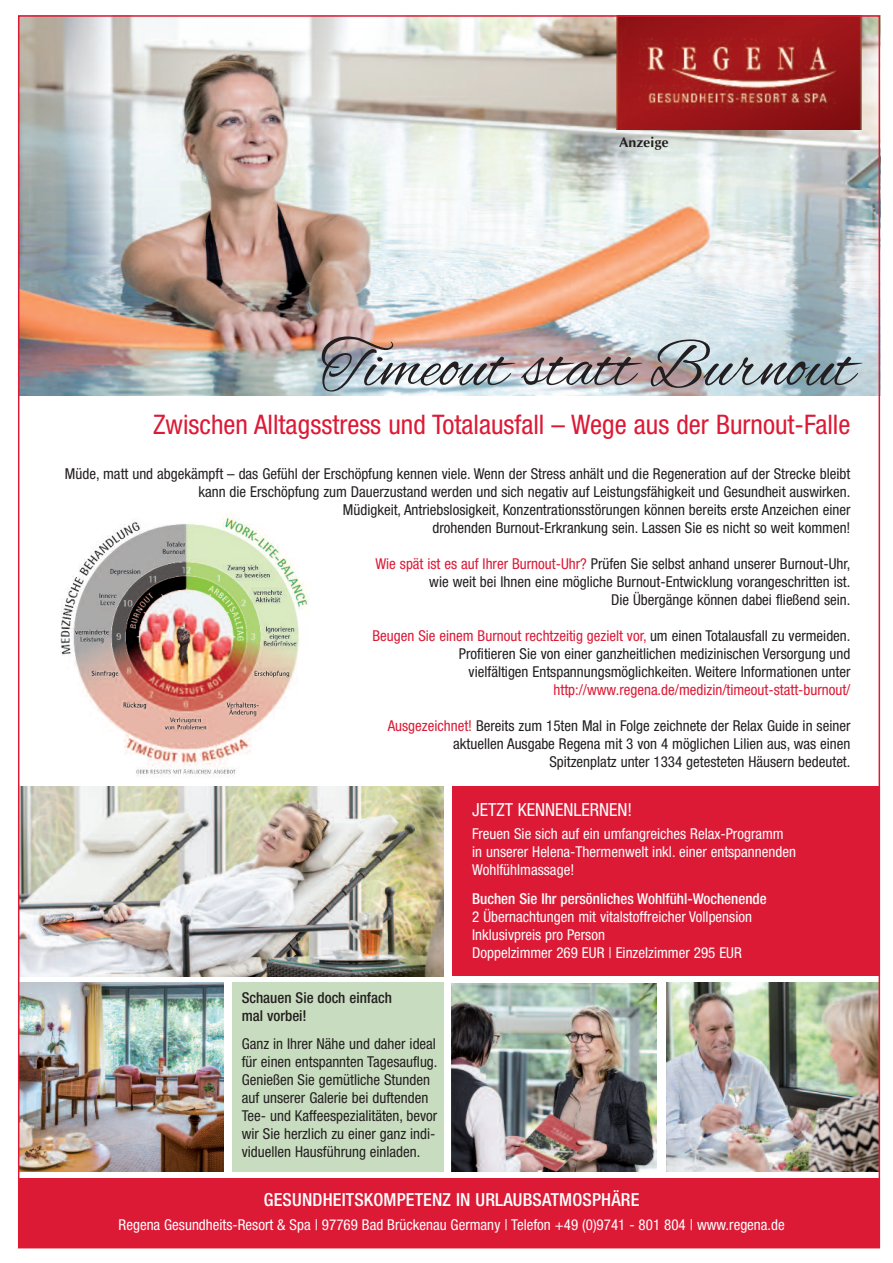
<style>
.page{position:relative;width:893px;height:1263px;background:#fff}
.page>*{position:absolute;margin:0;border:0;box-sizing:border-box;transform-origin:0 0}
.t1{font:67.5px "Alex Brush";color:#231f20}
.t2{font:condensed 27px "Helvetica Neue";color:#dc1a36}
.t3{font:500 condensed 18px "Helvetica Neue";letter-spacing:.01em;color:#fff}
.t4{font:condensed 18px "Helvetica Neue";color:#fff}
.t5{font:condensed 15px/18px "Helvetica Neue";color:#231f20;text-align:right}
.t6{font:condensed 15px/18px "Helvetica Neue";color:#fff}
.t7{font:condensed 15px "Helvetica Neue";color:#dc1a36}
.t8{font:500 condensed 15px "Helvetica Neue";color:#fff}
.t9{font:500 condensed 15px/18px "Helvetica Neue";color:#231f20}
.t10{font:700 14.25px "Opus";color:#231f20}
.s1{color:#dc1a36}
</style>
<div class="page">
<img style="left:21px;top:18px;width:856px;height:378px">
<img style="left:21px;top:787px;width:423px;height:189px">
<div style="left:232px;top:982px;width:212px;height:190px;background:#c8dcbf"></div>
<img style="left:21px;top:982px;width:203px;height:190px">
<img style="left:666px;top:982px;width:211px;height:190px">
<img style="left:452px;top:983px;width:204px;height:189px">
<div style="left:452px;top:787px;width:428px;height:189px;background:#dc1a36"></div>
<div style="left:19px;top:1178px;width:860px;height:69px;background:#dc1a36"></div>
<img style="left:617px;top:18px;width:244px;height:111px">
<img style="left:60px;top:513px;width:249px;height:264px">
<p class="t10" style="left:619px;top:134px;width:51px">Anzeige</p>
<h1 class="t1" style="left:320px;top:329px;width:536px">Timeout statt Burnout</h1>
<h2 class="t2" style="left:153px;top:415px;width:699px">Zwischen Alltagsstress und Totalausfall – Wege aus der Burnout-Falle</h2>
<p class="t5" style="left:65px;top:466px;width:787px">Müde, matt und abgekämpft – das Gefühl der Erschöpfung kennen viele. Wenn der Stress anhält und die Regeneration auf der Strecke bleibt kann die Erschöpfung zum Dauerzustand werden und sich negativ auf Leistungsfähigkeit und Gesundheit auswirken.<br>Müdigkeit, Antriebslosigkeit, Konzentrationsstörungen können bereits erste Anzeichen einer<br>drohenden Burnout-Erkrankung sein. Lassen Sie es nicht so weit kommen!</p>
<p class="t5" style="left:375px;top:556px;width:477px"><span class="s1">Wie spät ist es auf Ihrer Burnout-Uhr?</span> Prüfen Sie selbst anhand unserer Burnout-Uhr, wie weit bei Ihnen eine mögliche Burnout-Entwicklung vorangeschritten ist.<br>Die Übergänge können dabei fließend sein.</p>
<p class="t5" style="left:372px;top:628px;width:479px"><span class="s1">Beugen Sie einem Burnout rechtzeitig gezielt vor,</span> um einen Totalausfall zu vermeiden.<br>Profitieren Sie von einer ganzheitlichen medizinischen Versorgung und<br>vielfältigen Entspannungsmöglichkeiten. Weitere Informationen unter</p>
<p class="t7" style="left:554px;top:684px;width:298px">http://www.regena.de/medizin/timeout-statt-burnout/</p>
<p class="t5" style="left:388px;top:718px;width:464px"><span class="s1">Ausgezeichnet!</span> Bereits zum 15ten Mal in Folge zeichnete der Relax Guide in seiner aktuellen Ausgabe Regena mit 3 von 4 möglichen Lilien aus, was einen<br>Spitzenplatz unter 1334 getesteten Häusern bedeutet.</p>
<p class="t9" style="left:242px;top:990px;width:152px">Schauen Sie doch einfach mal vorbei!</p>
<p class="t5" style="left:242px;top:1036px;width:197px;text-align:left">Ganz in Ihrer Nähe und daher ideal für einen entspannten Tagesauflug.<br>Genießen Sie gemütliche Stunden auf unserer Galerie bei duftenden Tee- und Kaffeespezialitäten, bevor wir Sie herzlich zu einer ganz indi&shy;viduellen Hausführung einladen.</p>
<p class="t4" style="left:472px;top:803px;width:162px">JETZT KENNENLERNEN!</p>
<p class="t6" style="left:472px;top:826px;width:325px">Freuen Sie sich auf ein umfangreiches Relax-Programm in unserer Helena-Thermenwelt inkl. einer entspannenden<br>Wohlfühlmassage!</p>
<p class="t8" style="left:472px;top:893px;width:296px">Buchen Sie Ihr persönliches Wohlfühl-Wochenende</p>
<p class="t6" style="left:472px;top:909px;width:281px">2 Übernachtungen mit vitalstoffreicher Vollpension<br>Inklusivpreis pro Person<br>Doppelzimmer 269 EUR | Einzelzimmer 295 EUR</p>
<p class="t3" style="left:264px;top:1193px;width:377px">GESUNDHEITSKOMPETENZ IN URLAUBSATMOSPHÄRE</p>
<p class="t6" style="left:119px;top:1217px;width:668px">Regena Gesundheits-Resort &amp; Spa | 97769 Bad Brückenau Germany | Telefon +49 (0)9741 - 801 804 | www.regena.de</p>
</div>
